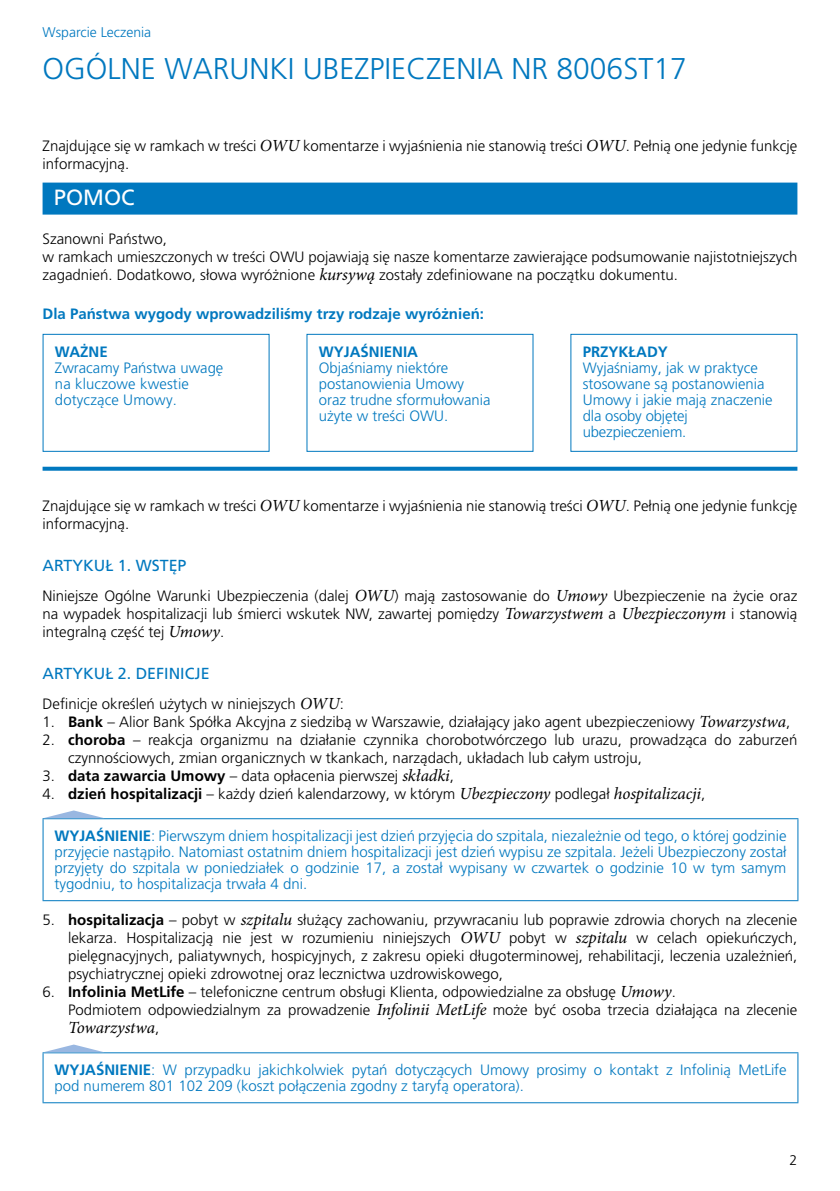
<style>
.page{position:relative;width:840px;height:1191px;background:#fff}
.page>*{position:absolute;margin:0;border:0;box-sizing:border-box;transform-origin:0 0}
.t1{font:300 30px "Frutiger";color:#0078bf}
.t2{font:22px "Frutiger";color:#fff}
.t3{font:italic 17px "Minion Pro";letter-spacing:-.005em;color:#000}
.t4{font:16px "Frutiger LT Pro";color:#0078bf}
.t5{font:300 15px/18px "Frutiger LT Pro";color:#000}
.t6{font:300 15px/16px "Frutiger LT Pro";color:#0078bf}
.t7{font:700 15px "Frutiger LT Pro";color:#0078bf}
.t8{font:300 14px "Frutiger LT Pro";color:#0078bf}
.t9{font:300 14px "Frutiger LT Pro";color:#000}
.s1{font-family:"Minion Pro";font-weight:400;font-style:italic;font-size:17px}
.s2{font-family:"Frutiger"}
.s3{font-weight:700}
.s4{font-family:"Frutiger LT Pro";font-weight:300;font-style:normal;font-size:15px}
</style>
<div class="page">
<hr style="left:43px;top:900px;width:755px;height:1px;background:#0078bf">
<hr style="left:43px;top:819px;width:1px;height:81px;background:#0078bf">
<hr style="left:43px;top:818px;width:755px;height:1px;background:#0078bf">
<hr style="left:797px;top:819px;width:1px;height:81px;background:#0078bf">
<svg style="left:44px;top:810px;width:59px;height:8px"></svg>
<hr style="left:43px;top:1102px;width:755px;height:1px;background:#0078bf">
<hr style="left:43px;top:1053px;width:1px;height:49px;background:#0078bf">
<hr style="left:43px;top:1052px;width:755px;height:1px;background:#0078bf">
<hr style="left:797px;top:1053px;width:1px;height:49px;background:#0078bf">
<svg style="left:45px;top:1044px;width:58px;height:8px"></svg>
<div style="left:570px;top:334px;width:227px;height:118px;border:1px solid #0078bf"></div>
<div style="left:43px;top:183px;width:754px;height:32px;background:#0078bf"></div>
<svg style="left:43px;top:467px;width:754px;height:4px;background:#1181c3"></svg>
<div style="left:43px;top:334px;width:226px;height:118px;border:1px solid #0078bf"></div>
<div style="left:306px;top:334px;width:227px;height:118px;border:1px solid #0078bf"></div>
<p class="t8" style="left:43px;top:24px;width:110px">Wsparcie Leczenia</p>
<h1 class="t1" style="left:43px;top:52px;width:645px">OGÓLNE WARUNKI UBEZPIECZENIA NR 8006ST17</h1>
<p class="t5" style="left:43px;top:136px;width:756px">Znajdujące się w ramkach w treści <span class="s1">OWU</span> komentarze i wyjaśnienia nie stanowią treści <span class="s1">OWU</span>. Pełnią one jedynie funkcję informacyjną.</p>
<h2 class="t2" style="left:54px;top:186px;width:82px">POMOC</h2>
<p class="t5" style="left:43px;top:230px;width:755px">Szanowni Państwo,<br>w ramkach umieszczonych w treści OWU pojawiają się nasze komentarze zawierające podsumowanie najistotniejszych zagadnień. Dodatkowo, słowa wyróżnione <span class="s1">kursywą</span> zostały zdefiniowane na początku dokumentu.</p>
<p class="t7" style="left:43px;top:305px;width:442px">Dla Państwa wygody wprowadziliśmy trzy rodzaje wyróżnień:</p>
<p class="t7" style="left:55px;top:343px;width:54px">WAŻNE</p>
<p class="t6" style="left:55px;top:360px;width:170px">Zwracamy Państwa uwagę na kluczowe kwestie dotyczące Umowy.</p>
<p class="t7" style="left:318px;top:343px;width:101px">WYJAŚNIENIA</p>
<p class="t6" style="left:318px;top:360px;width:173px">Objaśniamy niektóre postanowienia Umowy oraz trudne sformułowania użyte w treści OWU.</p>
<p class="t7" style="left:582px;top:343px;width:87px">PRZYKŁADY</p>
<p class="t6" style="left:582px;top:360px;width:191px">Wyjaśniamy, jak w praktyce stosowane są postanowienia<br>Umowy i jakie mają znaczenie dla osoby objętej ubezpieczeniem.</p>
<p class="t5" style="left:43px;top:496px;width:756px">Znajdujące się w ramkach w treści <span class="s1">OWU</span> komentarze i wyjaśnienia nie stanowią treści <span class="s1">OWU</span>. Pełnią one jedynie funkcję informacyjną.</p>
<p class="t4" style="left:43px;top:556px;width:145px">ARTYKUŁ 1. WSTĘP</p>
<p class="t5" style="left:43px;top:586px;width:756px;text-align:justify">Niniejsze Ogólne Warunki Ubezpieczenia (dalej <span class="s1">OWU</span>) mają zastosowanie do <span class="s1">Umowy</span> Ubezpieczenie na życie oraz na wypadek hospitalizacji lub śmierci wskutek NW, zawartej pomiędzy <span class="s1">Towarzystwem</span> a <span class="s1">Ubezpieczonym</span> i stanowią integralną część tej <span class="s1">Umowy</span>.</p>
<p class="t4" style="left:43px;top:664px;width:168px">ARTYKUŁ 2. DEFINICJE</p>
<p class="t5" style="left:43px;top:694px;width:303px">Definicje określeń użytych w niniejszych <span class="s1">OWU</span>:</p>
<p class="t5" style="left:43px;top:712px;width:749px"><span class="s2">1.</span> <span class="s3">Bank</span> – Alior Bank Spółka Akcyjna z siedzibą w Warszawie, działający jako agent ubezpieczeniowy <span class="s1">Towarzystwa</span>,</p>
<p class="t5" style="left:68px;top:730px;width:730px;text-indent:-26px"><span class="s2">2.</span> <span class="s3">choroba</span> – reakcja organizmu na działanie czynnika chorobotwórczego lub urazu, prowadząca do zaburzeń czynnościowych, zmian organicznych w tkankach, narządach, układach lub całym ustroju,</p>
<p class="t5" style="left:43px;top:766px;width:412px"><span class="s2">3.</span> <span class="s3">data zawarcia Umowy</span> – data opłacenia pierwszej <span class="s1">składki</span>,</p>
<p class="t5" style="left:43px;top:784px;width:664px"><span class="s2">4.</span> <span class="s3">dzień hospitalizacji</span> – każdy dzień kalendarzowy, w którym <span class="s1">Ubezpieczony</span> podlegał <span class="s1">hospitalizacji</span>,</p>
<p class="t6" style="left:54px;top:828px;width:733px;text-align:justify"><span class="s3">WYJAŚNIENIE</span>: Pierwszym dniem hospitalizacji jest dzień przyjęcia do szpitala, niezależnie od tego, o której godzinie przyjęcie nastąpiło. Natomiast ostatnim dniem hospitalizacji jest dzień wypisu ze szpitala. Jeżeli Ubezpieczony został przyjęty do szpitala w poniedziałek o godzinie 17, a został wypisany w czwartek o godzinie 10 w tym samym tygodniu, to hospitalizacja trwała 4 dni.</p>
<p class="t5" style="left:68px;top:910px;width:730px;text-align:justify;text-indent:-26px"><span class="s2">5.</span> <span class="s3">hospitalizacja</span> – pobyt w <span class="s1">szpitalu</span> służący zachowaniu, przywracaniu lub poprawie zdrowia chorych na zlecenie lekarza. Hospitalizacją nie jest w rozumieniu niniejszych <span class="s1">OWU</span> pobyt w <span class="s1">szpitalu</span> w celach opiekuńczych, pielęgnacyjnych, paliatywnych, hospicyjnych, z zakresu opieki długoterminowej, rehabilitacji, leczenia uzależnień, psychiatrycznej opieki zdrowotnej oraz lecznictwa uzdrowiskowego,</p>
<p class="t5" style="left:68px;top:982px;width:730px;text-indent:-26px"><span class="s2">6.</span> <span class="s3">Infolinia MetLife</span> – telefoniczne centrum obsługi Klienta, odpowiedzialne za obsługę <span class="s1">Umowy</span>.<br>Podmiotem odpowiedzialnym za prowadzenie <span class="s1">Infolinii MetLife</span> może być osoba trzecia działająca na zlecenie</p>
<p class="t3" style="left:68px;top:1015px;width:93px">Towarzystwa<span class="s4">,</span></p>
<p class="t6" style="left:54px;top:1062px;width:733px"><span class="s3">WYJAŚNIENIE</span>: W przypadku jakichkolwiek pytań dotyczących Umowy prosimy o kontakt z Infolinią MetLife pod numerem 801 102 209 (koszt połączenia zgodny z taryfą operatora).</p>
<p class="t9" style="left:789px;top:1151px;width:9px">2</p>
</div>
